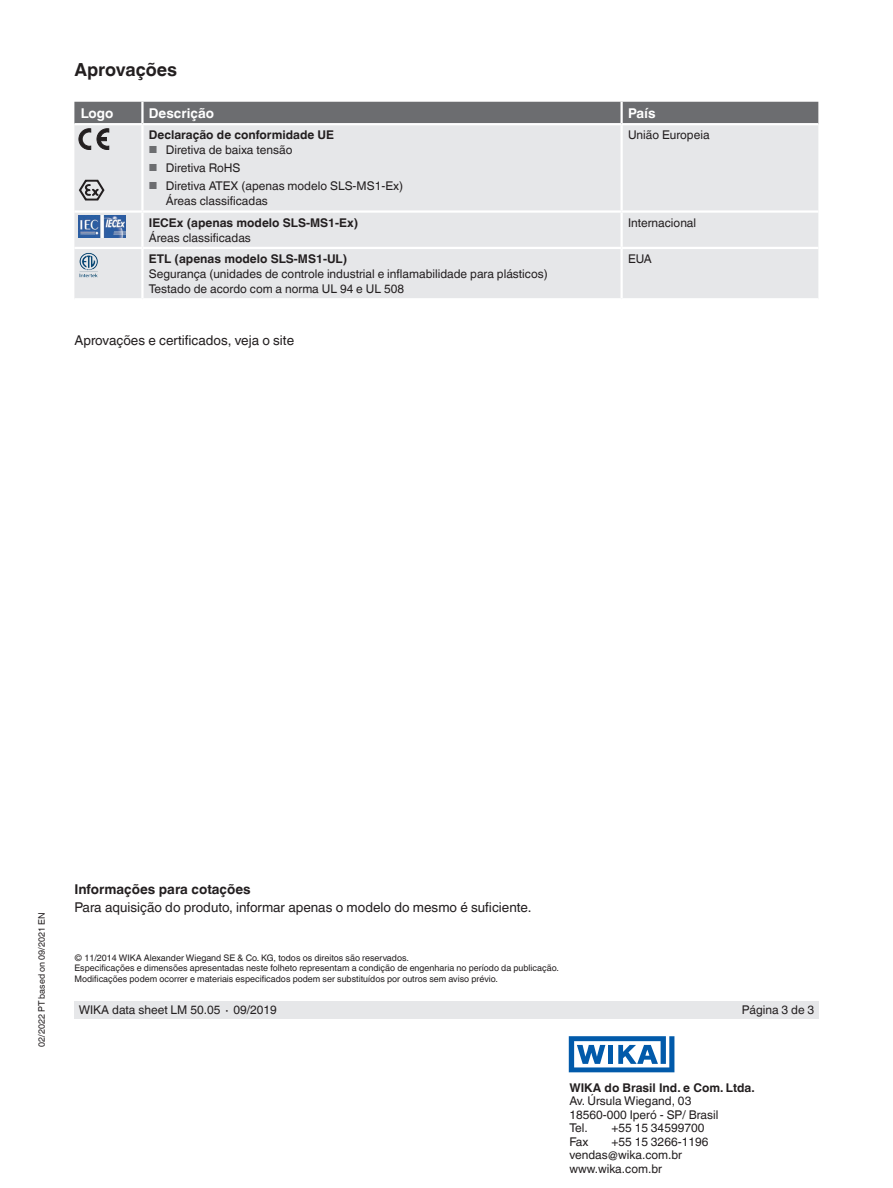
<style>
.page{position:relative;width:893px;height:1188px;background:#fff}
.page>*{position:absolute;margin:0;border:0;box-sizing:border-box;transform-origin:0 0}
.t1{font:700 18px "Helvetica World";color:#231f20}
.t2{font:13.5px "Helvetica World";color:#231f20}
.t3{font:700 13.5px "Helvetica World";color:#231f20}
.t4{font:700 13.5px "Helvetica World";color:#fff}
.t5{font:12px/13.5px "Helvetica World";color:#231f20}
.t6{font:700 12px "Helvetica World";color:#231f20}
.t7{font:9px/10.5px "Helvetica World";color:#231f20}
.s1{font-size:10.2px;color:#6c6d70}
</style>
<div class="page">
<div style="left:74px;top:1001px;width:745px;height:17px;background:#e6e7e9"></div>
<div style="left:74px;top:150px;width:744px;height:148px;background:#e6e7e9"></div>
<hr style="left:142px;top:247px;width:480px;height:2px;background:#fff">
<hr style="left:74px;top:210px;width:68px;height:3px;background:#fff">
<hr style="left:142px;top:210px;width:480px;height:3px;background:#fff">
<hr style="left:622px;top:210px;width:196px;height:3px;background:#fff">
<hr style="left:620px;top:125px;width:3px;height:85px;background:#fff">
<hr style="left:620px;top:213px;width:3px;height:34px;background:#fff">
<hr style="left:622px;top:247px;width:196px;height:2px;background:#fff">
<hr style="left:141px;top:125px;width:3px;height:85px;background:#fff">
<hr style="left:141px;top:213px;width:3px;height:34px;background:#fff">
<hr style="left:74px;top:247px;width:68px;height:2px;background:#fff">
<hr style="left:620px;top:249px;width:3px;height:49px;background:#fff">
<hr style="left:141px;top:249px;width:3px;height:49px;background:#fff">
<svg style="left:74px;top:102px;width:744px;height:48px;background:#afb0b3"></svg>
<svg style="left:79px;top:180px;width:26px;height:21px"></svg>
<img style="left:79px;top:216px;width:47px;height:21px">
<img style="left:79px;top:252px;width:19px;height:26px">
<svg style="left:569px;top:1036px;width:105px;height:36px"></svg>
<h1 class="t1" style="left:74px;top:60px;width:104px">Aprovações</h1>
<p class="t4" style="left:81px;top:105px;width:34px">Logo</p>
<p class="t4" style="left:149px;top:105px;width:67px">Descrição</p>
<p class="t4" style="left:628px;top:105px;width:29px">País</p>
<p class="t6" style="left:149px;top:128px;width:187px">Declaração de conformidade UE</p>
<p class="t5" style="left:149px;top:143px;width:145px"><span class="s1">■</span> Diretiva de baixa tensão</p>
<p class="t5" style="left:149px;top:161px;width:93px"><span class="s1">■</span> Diretiva RoHS</p>
<p class="t5" style="left:166px;top:179px;width:239px;line-height:15px;text-indent:-17px"><span class="s1">■</span> Diretiva ATEX (apenas modelo SLS-MS1-Ex)<br>Áreas classificadas</p>
<p class="t5" style="left:628px;top:128px;width:83px">União Europeia</p>
<p class="t6" style="left:149px;top:215px;width:211px">IECEx (apenas modelo SLS-MS1-Ex)</p>
<p class="t5" style="left:149px;top:231px;width:104px">Áreas classificadas</p>
<p class="t6" style="left:149px;top:252px;width:200px">ETL (apenas modelo SLS-MS1-UL)</p>
<p class="t5" style="left:149px;top:266px;width:400px;line-height:15px">Segurança (unidades de controle industrial e inflamabilidade para plásticos)<br>Testado de acordo com a norma UL 94 e UL 508</p>
<p class="t2" style="left:74px;top:333px;width:221px">Aprovações e certificados, veja o site</p>
<p class="t5" style="left:628px;top:216px;width:70px">Internacional</p>
<p class="t5" style="left:628px;top:252px;width:25px">EUA</p>
<p class="t7" style="left:36px;top:1047px;width:136px;rotate:-90deg">02/2022 PT based on 09/2021 EN</p>
<p class="t3" style="left:74px;top:882px;width:178px">Informações para cotações</p>
<p class="t2" style="left:74px;top:900px;width:459px">Para aquisição do produto, informar apenas o modelo do mesmo é suficiente.</p>
<p class="t7" style="left:74px;top:952px;width:486px">© 11/2014 WIKA Alexander Wiegand SE &amp; Co. KG, todos os direitos são reservados.<br>Especificações e dimensões apresentadas neste folheto representam a condição de engenharia no período da publicação.<br>Modificações podem ocorrer e materiais especificados podem ser substituídos por outros sem aviso prévio.</p>
<p class="t5" style="left:79px;top:1003px;width:200px">WIKA data sheet LM 50.05 ∙ 09/2019</p>
<p class="t5" style="left:742px;top:1003px;width:74px">Página 3 de 3</p>
<p class="t6" style="left:569px;top:1080px;width:187px">WIKA do Brasil Ind. e Com. Ltda.</p>
<p class="t5" style="left:569px;top:1094px;width:151px">Av. Úrsula Wiegand, 03<br>18560-000 Iperó - SP/ Brasil<br>Tel.</p>
<p class="t5" style="left:611px;top:1121px;width:94px">+55 15 34599700</p>
<p class="t5" style="left:569px;top:1135px;width:21px">Fax</p>
<p class="t5" style="left:569px;top:1135px;width:140px;text-indent:42px">+55 15 3266-1196 vendas@wika.com.br www.wika.com.br</p>
</div>
